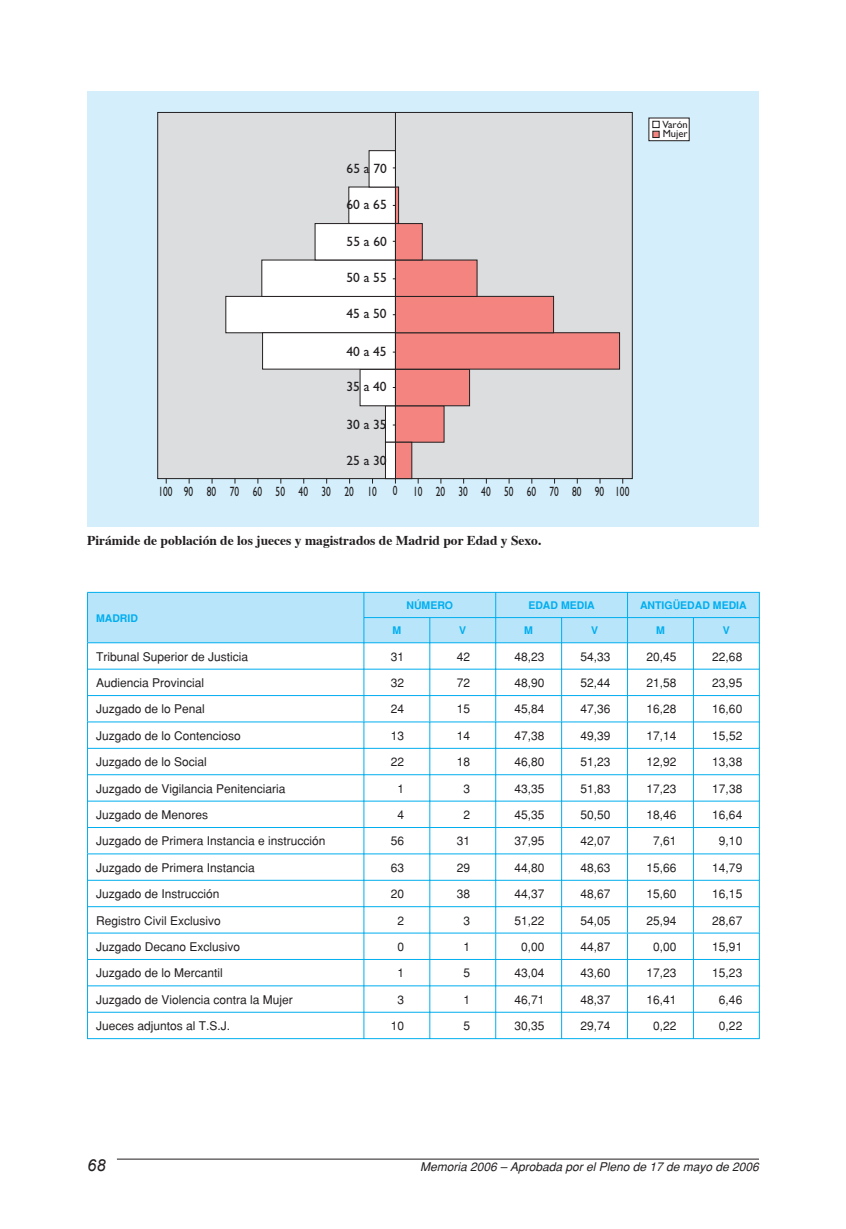
<style>
.page{position:relative;width:846px;height:1229px;background:#fff}
.page>*{position:absolute;margin:0;border:0;box-sizing:border-box;transform-origin:0 0}
.t1{font:italic 16.5px "Arial";color:#231f20}
.t2{font:700 13.5px "Times";color:#231f20}
.t3{font:13.5px "Gill Sans";color:#231f20}
.t4{font:13.5px "Gill Sans";color:#231f20;scale:.7 1}
.t5{font:12px "Helvetica";color:#231f20}
.t6{font:italic 12px "Helvetica";color:#231f20}
.t7{font:700 10.5px "Helvetica";color:#00aeef}
.t8{font:10.5px/9.6px "Gill Sans";color:#231f20}
</style>
<div class="page">
<hr style="left:117px;top:1158px;width:642px;height:1px;background:#231f20">
<div style="left:87px;top:91px;width:672px;height:435px;background:#d4effb"></div>
<div style="left:157px;top:112px;width:476px;height:367px;background:#dcdddf;border:1px solid #231f20"></div>
<div style="left:385px;top:405px;width:11px;height:37px;background:#fff;border:1px solid #231f20"></div>
<div style="left:225px;top:296px;width:171px;height:37px;background:#fff"></div>
<div style="left:360px;top:369px;width:36px;height:37px;background:#fff;border:1px solid #231f20"></div>
<div style="left:262px;top:332px;width:134px;height:37px;background:#fff;border:1px solid #231f20"></div>
<div style="left:261px;top:260px;width:135px;height:37px;background:#fff;border:1px solid #231f20"></div>
<div style="left:315px;top:223px;width:81px;height:37px;background:#fff"></div>
<div style="left:348px;top:187px;width:48px;height:37px;background:#fff;border:1px solid #231f20"></div>
<div style="left:369px;top:150px;width:27px;height:37px;background:#fff"></div>
<hr style="left:395px;top:112px;width:1px;height:371px;background:#231f20">
<div style="left:648px;top:118px;width:42px;height:23px;background:#fff;border:1px solid #231f20"></div>
<div style="left:652px;top:121px;width:8px;height:7px;background:#fff;border:1px solid #231f20"></div>
<div style="left:652px;top:131px;width:8px;height:7px;background:#f38480;border:1px solid #231f20"></div>
<div style="left:395px;top:405px;width:49px;height:37px;background:#f38480"></div>
<div style="left:395px;top:369px;width:75px;height:37px;background:#f38480;border:1px solid #231f20"></div>
<div style="left:395px;top:332px;width:225px;height:37px;background:#f38480;border:1px solid #231f20"></div>
<div style="left:395px;top:296px;width:159px;height:37px;background:#f38480;border:1px solid #231f20"></div>
<div style="left:395px;top:260px;width:82px;height:37px;background:#f38480;border:1px solid #231f20"></div>
<div style="left:395px;top:442px;width:17px;height:37px;background:#f38480;border:1px solid #231f20"></div>
<div style="left:385px;top:442px;width:11px;height:37px;background:#fff;border:1px solid #231f20"></div>
<div style="left:395px;top:223px;width:28px;height:37px;background:#f38480;border:1px solid #231f20"></div>
<svg style="left:395px;top:187px;width:4px;height:37px"></svg>
<hr style="left:87px;top:1038px;width:673px;height:1px;background:#00aeef">
<svg style="left:87px;top:592px;width:673px;height:446px"></svg>
<p class="t3" style="left:347px;top:163px;width:42px">65 a 70</p>
<p class="t3" style="left:347px;top:199px;width:42px">60 a 65</p>
<p class="t3" style="left:347px;top:236px;width:42px">55 a 60</p>
<p class="t3" style="left:347px;top:273px;width:42px">50 a 55</p>
<p class="t3" style="left:346px;top:309px;width:42px">45 a 50</p>
<p class="t3" style="left:346px;top:346px;width:42px">40 a 45</p>
<p class="t3" style="left:346px;top:382px;width:42px">35 a 40</p>
<p class="t3" style="left:346px;top:419px;width:42px">30 a 35</p>
<p class="t3" style="left:346px;top:455px;width:42px">25 a 30</p>
<p class="t4" style="left:367px;top:486px;width:15px">10</p>
<p class="t4" style="left:413px;top:486px;width:310px">10 20 30 40 50 60 70 80 90 100</p>
<p class="t2" style="left:87px;top:535px;width:456px">Pirámide de población de los jueces y magistrados de Madrid por Edad y Sexo.</p>
<p class="t4" style="left:159px;top:486px;width:281px">100 90 80 70 60 50 40 30 20</p>
<p class="t4" style="left:393px;top:486px;width:8px">0</p>
<p class="t8" style="left:662px;top:120px;width:27px">Varón<br>Mujer</p>
<p class="t7" style="left:96px;top:614px;width:43px">MADRID</p>
<p class="t7" style="left:406px;top:601px;width:48px">NÚMERO</p>
<p class="t7" style="left:528px;top:601px;width:68px">EDAD MEDIA</p>
<p class="t7" style="left:640px;top:601px;width:108px">ANTIGÜEDAD MEDIA</p>
<p class="t7" style="left:392px;top:626px;width:10px">M</p>
<p class="t7" style="left:459px;top:626px;width:9px">V</p>
<p class="t7" style="left:524px;top:626px;width:10px">M</p>
<p class="t7" style="left:591px;top:626px;width:9px">V</p>
<p class="t7" style="left:656px;top:626px;width:10px">M</p>
<p class="t7" style="left:723px;top:626px;width:9px">V</p>
<p class="t5" style="left:96px;top:652px;width:154px">Tribunal Superior de Justicia</p>
<p class="t5" style="left:391px;top:652px;width:15px">31</p>
<p class="t5" style="left:457px;top:652px;width:15px">42</p>
<p class="t5" style="left:515px;top:652px;width:32px">48,23</p>
<p class="t5" style="left:581px;top:652px;width:32px">54,33</p>
<p class="t5" style="left:646px;top:652px;width:32px">20,45</p>
<p class="t5" style="left:712px;top:652px;width:32px">22,68</p>
<p class="t5" style="left:96px;top:678px;width:110px">Audiencia Provincial</p>
<p class="t5" style="left:391px;top:678px;width:15px">32</p>
<p class="t5" style="left:457px;top:678px;width:15px">72</p>
<p class="t5" style="left:515px;top:678px;width:32px">48,90</p>
<p class="t5" style="left:581px;top:678px;width:32px">52,44</p>
<p class="t5" style="left:646px;top:678px;width:32px">21,58</p>
<p class="t5" style="left:712px;top:678px;width:32px">23,95</p>
<p class="t5" style="left:96px;top:705px;width:110px">Juzgado de lo Penal</p>
<p class="t5" style="left:391px;top:705px;width:15px">24</p>
<p class="t5" style="left:457px;top:705px;width:15px">15</p>
<p class="t5" style="left:515px;top:705px;width:32px">45,84</p>
<p class="t5" style="left:581px;top:705px;width:32px">47,36</p>
<p class="t5" style="left:646px;top:705px;width:32px">16,28</p>
<p class="t5" style="left:712px;top:705px;width:32px">16,60</p>
<p class="t5" style="left:96px;top:731px;width:146px">Juzgado de lo Contencioso</p>
<p class="t5" style="left:391px;top:731px;width:15px">13</p>
<p class="t5" style="left:457px;top:731px;width:15px">14</p>
<p class="t5" style="left:515px;top:731px;width:32px">47,38</p>
<p class="t5" style="left:581px;top:731px;width:32px">49,39</p>
<p class="t5" style="left:646px;top:731px;width:32px">17,14</p>
<p class="t5" style="left:712px;top:731px;width:32px">15,52</p>
<p class="t5" style="left:96px;top:757px;width:112px">Juzgado de lo Social</p>
<p class="t5" style="left:391px;top:757px;width:15px">22</p>
<p class="t5" style="left:457px;top:757px;width:15px">18</p>
<p class="t5" style="left:515px;top:757px;width:32px">46,80</p>
<p class="t5" style="left:581px;top:757px;width:32px">51,23</p>
<p class="t5" style="left:646px;top:757px;width:32px">12,92</p>
<p class="t5" style="left:712px;top:757px;width:32px">13,38</p>
<p class="t5" style="left:96px;top:784px;width:191px">Juzgado de Vigilancia Penitenciaria</p>
<p class="t5" style="left:398px;top:784px;width:8px">1</p>
<p class="t5" style="left:464px;top:784px;width:8px">3</p>
<p class="t5" style="left:515px;top:784px;width:32px">43,35</p>
<p class="t5" style="left:581px;top:784px;width:32px">51,83</p>
<p class="t5" style="left:646px;top:784px;width:32px">17,23</p>
<p class="t5" style="left:712px;top:784px;width:32px">17,38</p>
<p class="t5" style="left:96px;top:810px;width:114px">Juzgado de Menores</p>
<p class="t5" style="left:398px;top:810px;width:8px">4</p>
<p class="t5" style="left:464px;top:810px;width:8px">2</p>
<p class="t5" style="left:515px;top:810px;width:32px">45,35</p>
<p class="t5" style="left:581px;top:810px;width:32px">50,50</p>
<p class="t5" style="left:646px;top:810px;width:32px">18,46</p>
<p class="t5" style="left:712px;top:810px;width:32px">16,64</p>
<p class="t5" style="left:96px;top:836px;width:231px">Juzgado de Primera Instancia e instrucción</p>
<p class="t5" style="left:391px;top:836px;width:15px">56</p>
<p class="t5" style="left:457px;top:836px;width:15px">31</p>
<p class="t5" style="left:515px;top:836px;width:32px">37,95</p>
<p class="t5" style="left:581px;top:836px;width:32px">42,07</p>
<p class="t5" style="left:653px;top:836px;width:25px">7,61</p>
<p class="t5" style="left:719px;top:836px;width:25px">9,10</p>
<p class="t5" style="left:96px;top:863px;width:160px">Juzgado de Primera Instancia</p>
<p class="t5" style="left:391px;top:863px;width:15px">63</p>
<p class="t5" style="left:457px;top:863px;width:15px">29</p>
<p class="t5" style="left:515px;top:863px;width:32px">44,80</p>
<p class="t5" style="left:581px;top:863px;width:32px">48,63</p>
<p class="t5" style="left:646px;top:863px;width:32px">15,66</p>
<p class="t5" style="left:712px;top:863px;width:32px">14,79</p>
<p class="t5" style="left:96px;top:889px;width:125px">Juzgado de Instrucción</p>
<p class="t5" style="left:391px;top:889px;width:15px">20</p>
<p class="t5" style="left:457px;top:889px;width:15px">38</p>
<p class="t5" style="left:515px;top:889px;width:32px">44,37</p>
<p class="t5" style="left:581px;top:889px;width:32px">48,67</p>
<p class="t5" style="left:646px;top:889px;width:32px">15,60</p>
<p class="t5" style="left:712px;top:889px;width:32px">16,15</p>
<p class="t5" style="left:96px;top:916px;width:126px">Registro Civil Exclusivo</p>
<p class="t5" style="left:398px;top:916px;width:8px">2</p>
<p class="t5" style="left:464px;top:916px;width:8px">3</p>
<p class="t5" style="left:515px;top:916px;width:32px">51,22</p>
<p class="t5" style="left:581px;top:916px;width:32px">54,05</p>
<p class="t5" style="left:646px;top:916px;width:32px">25,94</p>
<p class="t5" style="left:712px;top:916px;width:32px">28,67</p>
<p class="t5" style="left:96px;top:942px;width:146px">Juzgado Decano Exclusivo</p>
<p class="t5" style="left:398px;top:942px;width:8px">0</p>
<p class="t5" style="left:464px;top:942px;width:8px">1</p>
<p class="t5" style="left:521px;top:942px;width:25px">0,00</p>
<p class="t5" style="left:581px;top:942px;width:32px">44,87</p>
<p class="t5" style="left:653px;top:942px;width:25px">0,00</p>
<p class="t5" style="left:712px;top:942px;width:32px">15,91</p>
<p class="t5" style="left:96px;top:968px;width:128px">Juzgado de lo Mercantil</p>
<p class="t5" style="left:398px;top:968px;width:8px">1</p>
<p class="t5" style="left:464px;top:968px;width:8px">5</p>
<p class="t5" style="left:515px;top:968px;width:32px">43,04</p>
<p class="t5" style="left:581px;top:968px;width:32px">43,60</p>
<p class="t5" style="left:646px;top:968px;width:32px">17,23</p>
<p class="t5" style="left:712px;top:968px;width:32px">15,23</p>
<p class="t5" style="left:96px;top:995px;width:198px">Juzgado de Violencia contra la Mujer</p>
<p class="t5" style="left:398px;top:995px;width:8px">3</p>
<p class="t5" style="left:464px;top:995px;width:8px">1</p>
<p class="t5" style="left:515px;top:995px;width:32px">46,71</p>
<p class="t5" style="left:581px;top:995px;width:32px">48,37</p>
<p class="t5" style="left:646px;top:995px;width:32px">16,41</p>
<p class="t5" style="left:719px;top:995px;width:25px">6,46</p>
<p class="t5" style="left:96px;top:1021px;width:136px">Jueces adjuntos al T.S.J.</p>
<p class="t5" style="left:391px;top:1021px;width:15px">10</p>
<p class="t5" style="left:464px;top:1021px;width:8px">5</p>
<p class="t5" style="left:515px;top:1021px;width:32px">30,35</p>
<p class="t5" style="left:581px;top:1021px;width:32px">29,74</p>
<p class="t5" style="left:653px;top:1021px;width:25px">0,22</p>
<p class="t5" style="left:719px;top:1021px;width:25px">0,22</p>
<h1 class="t1" style="left:87px;top:1155px;width:20px">68</h1>
<p class="t6" style="left:420px;top:1162px;width:340px">Memoria 2006 – Aprobada por el Pleno de 17 de mayo de 2006</p>
</div>
